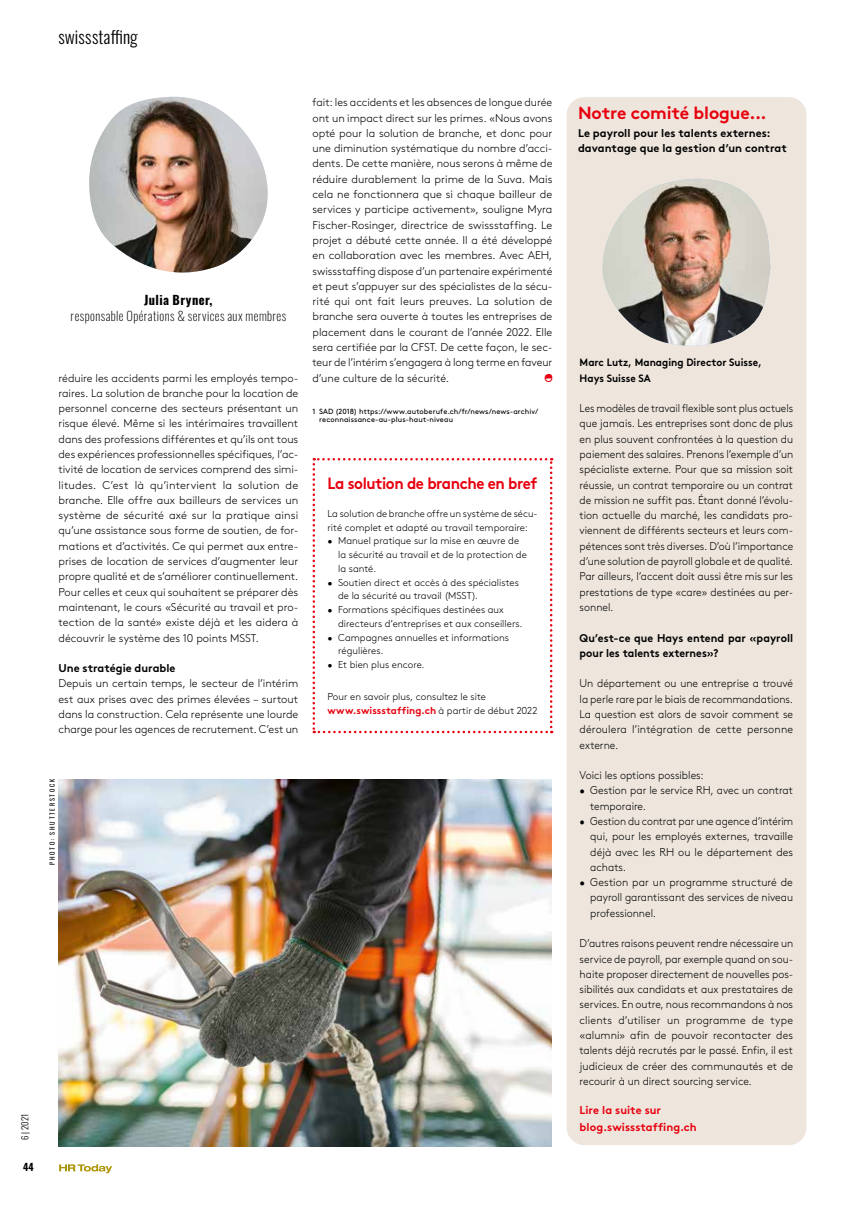
<style>
.page{position:relative;width:865px;height:1205px;background:#fff}
.page>*{position:absolute;margin:0;border:0;box-sizing:border-box;transform-origin:0 0}
.t1{font:700 17.5px "Brown Std";letter-spacing:-.01em;color:#e7000e}
.t2{font:300 17.5px "Oswald";letter-spacing:.01em;color:#000}
.t3{font:700 16.25px "Brown Std";letter-spacing:-.03em;color:#e7000e;scale:.93 1}
.t4{font:200 12.5px "Oswald";letter-spacing:.035em;color:#000}
.t5{font:700 12.5px "Oswald";letter-spacing:.03em;color:#000}
.t6{font:300 11.25px/15.2px "Brown Std";color:#000;text-align:justify}
.t7{font:300 11.25px/15.2px "Brown Std";color:#000;text-align:justify;scale:.93 1}
.t8{font:300 11.25px/15.2px "Brown Std";color:#000;text-align:justify;scale:.95 1}
.t9{font:700 11.25px/15px "Brown Std";letter-spacing:.005em;color:#000}
.t10{font:700 11.25px/15.2px "Brown Std";letter-spacing:.005em;color:#000;scale:.96 1}
.t11{font:700 11.25px/16.9px "Brown Std";color:#e7000e}
.t12{font:11.25px "zodiackillercode";color:#e7000e}
.t13{font:700 10.62px/15.2px "Brown Std";color:#000;scale:.95 1}
.t14{font:300 10px/13.8px "Brown Std";letter-spacing:.005em;color:#000}
.t15{font:700 10px "Oswald";color:#000}
.t16{font:300 8.75px "Oswald";color:#000}
.t17{font:7.5px/7.5px "Brown Std";letter-spacing:.015em;color:#000}
.t18{font:6.25px "Oswald";letter-spacing:.28em;color:#000}
.s1{font-weight:700;color:#e7000e}
</style>
<div class="page">
<svg style="left:59px;top:1164px;width:53px;height:9px"></svg>
<img style="left:89px;top:97px;width:179px;height:176px">
<div style="left:566px;top:97px;width:240px;height:1048px;background:#eee6dd;border-radius:18px"></div>
<img style="left:602px;top:179px;width:168px;height:167px">
<img style="left:58px;top:779px;width:493px;height:367px">
<svg style="left:312px;top:458px;width:240px;height:275px"></svg>
<h1 class="t2" style="left:58px;top:21px;width:81px">swissstaffing</h1>
<p class="t5" style="left:144px;top:289px;width:70px">Julia Bryner,</p>
<p class="t4" style="left:71px;top:305px;width:217px">responsable Opérations &amp; services aux membres</p>
<p class="t6" style="left:58px;top:370px;width:241px">réduire les accidents parmi les employés tempo&shy;raires. La solution de branche pour la location de personnel concerne des secteurs présentant un risque élevé. Même si les intérimaires travaillent dans des professions différentes et qu’ils ont tous des expériences professionnelles spécifiques, l’ac&shy;tivité de location de services comprend des simi&shy;litudes. C’est là qu’intervient la solution de branche. Elle offre aux bailleurs de services un système de sécurité axé sur la pratique ainsi qu’une assistance sous forme de soutien, de for&shy;mations et d’activités. Ce qui permet aux entre&shy;prises de location de services d’augmenter leur propre qualité et de s’améliorer continuellement.<br>Pour celles et ceux qui souhaitent se préparer dès maintenant, le cours «Sécurité au travail et pro&shy;tection de la santé» existe déjà et les aidera à découvrir le système des 10 points MSST.</p>
<p class="t9" style="left:58px;top:660px;width:119px">Une stratégie durable</p>
<p class="t6" style="left:58px;top:676px;width:241px">Depuis un certain temps, le secteur de l’intérim est aux prises avec des primes élevées – surtout dans la construction. Cela représente une lourde charge pour les agences de recrutement. C’est un</p>
<p class="t6" style="left:312px;top:95px;width:241px">fait: les accidents et les absences de longue durée ont un impact direct sur les primes. «Nous avons opté pour la solution de branche, et donc pour une diminution systématique du nombre d’acci&shy;dents. De cette manière, nous serons à même de réduire durablement la prime de la Suva. Mais cela ne fonctionnera que si chaque bailleur de services y participe activement», souligne Myra Fischer-Rosinger, directrice de swissstaffing. Le projet a débuté cette année. Il a été développé en collaboration avec les membres. Avec AEH, swissstaffing dispose d’un partenaire expérimenté et peut s’appuyer sur des spécialistes de la sécu&shy;rité qui ont fait leurs preuves. La solution de branche sera ouverte à toutes les entreprises de placement dans le courant de l’année 2022. Elle sera certifiée par la CFST. De cette façon, le sec&shy;teur de l’intérim s’engagera à long terme en faveur d’une culture de la sécurité.</p>
<p class="t12" style="left:544px;top:372px;width:9px">a</p>
<p class="t17" style="left:319px;top:408px;width:221px;text-indent:-7px">1 SAD (2018) https://www.autoberufe.ch/fr/news/news-archiv/ reconnaissance-au-plus-haut-niveau</p>
<h2 class="t3" style="left:327px;top:474px;width:227px">La solution de branche en bref</h2>
<p class="t14" style="left:327px;top:507px;width:211px">La solution de branche offre un système de sécu&shy;rité complet et adapté au travail temporaire:</p>
<p class="t14" style="left:338px;top:534px;width:190px;text-indent:-11px">• Manuel pratique sur la mise en œuvre de la sécurité au travail et de la protection de la santé.</p>
<p class="t14" style="left:338px;top:575px;width:182px;text-indent:-11px">• Soutien direct et accès à des spécialistes de la sécurité au travail (MSST).</p>
<p class="t14" style="left:338px;top:603px;width:186px;text-indent:-11px">• Formations spécifiques destinées aux directeurs d’entreprises et aux conseillers.</p>
<p class="t14" style="left:338px;top:630px;width:172px;text-indent:-11px">• Campagnes annuelles et informations régulières.</p>
<p class="t14" style="left:327px;top:658px;width:99px">• Et bien plus encore.</p>
<p class="t14" style="left:327px;top:690px;width:211px">Pour en savoir plus, consultez le site <span class="s1">www.swissstaffing.ch</span> à partir de début 2022</p>
<p class="t18" style="left:47px;top:865px;width:87px;rotate:-90deg">PHOTO: SHUTTERSTOCK</p>
<p class="t16" style="left:17px;top:1140px;width:28px;rotate:-90deg">6 | 2021</p>
<p class="t15" style="left:23px;top:1158px;width:12px">44</p>
<h1 class="t1" style="left:578px;top:103px;width:190px">Notre comité blogue...</h1>
<p class="t9" style="left:578px;top:125px;width:210px">Le payroll pour les talents externes: davantage que la gestion d’un contrat</p>
<p class="t13" style="left:579px;top:355px;width:193px">Marc Lutz, Managing Director Suisse,<br>Hays Suisse SA</p>
<p class="t7" style="left:579px;top:401px;width:231px">Les modèles de travail flexible sont plus actuels que jamais. Les entreprises sont donc de plus en plus souvent confrontées à la question du paiement des salaires. Prenons l’exemple d’un spécialiste externe. Pour que sa mission soit réussie, un contrat temporaire ou un contrat de mission ne suffit pas. Étant donné l’évolu&shy;tion actuelle du marché, les candidats pro&shy;viennent de différents secteurs et leurs com&shy;pétences sont très diverses. D’où l’importance d’une solution de payroll globale et de qualité.<br>Par ailleurs, l’accent doit aussi être mis sur les prestations de type «care» destinées au per&shy;sonnel.</p>
<p class="t10" style="left:579px;top:630px;width:224px">Qu’est-ce que Hays entend par «payroll pour les talents externes»?</p>
<p class="t8" style="left:579px;top:676px;width:226px">Un département ou une entreprise a trouvé la perle rare par le biais de recommandations.<br>La question est alors de savoir comment se déroulera l’intégration de cette personne externe.</p>
<p class="t8" style="left:579px;top:768px;width:132px">Voici les options possibles:</p>
<p class="t8" style="left:590px;top:783px;width:215px;text-indent:-11px">• Gestion par le service RH, avec un contrat temporaire.</p>
<p class="t7" style="left:590px;top:813px;width:220px;text-indent:-11px">• Gestion du contrat par une agence d’intérim qui, pour les employés externes, travaille déjà avec les RH ou le département des achats.</p>
<p class="t6" style="left:590px;top:875px;width:204px;text-indent:-11px">• Gestion par un programme structuré de payroll garantissant des services de niveau professionnel.</p>
<p class="t8" style="left:579px;top:936px;width:226px">D’autres raisons peuvent rendre nécessaire un service de payroll, par exemple quand on sou&shy;haite proposer directement de nouvelles pos&shy;sibilités aux candidats et aux prestataires de services. En outre, nous recommandons à nos clients d’utiliser un programme de type «alumni» afin de pouvoir recontacter des talents déjà recrutés par le passé. Enfin, il est judicieux de créer des communautés et de recourir à un direct sourcing service.</p>
<p class="t11" style="left:579px;top:1101px;width:119px">Lire la suite sur blog.swissstaffing.ch</p>
</div>
